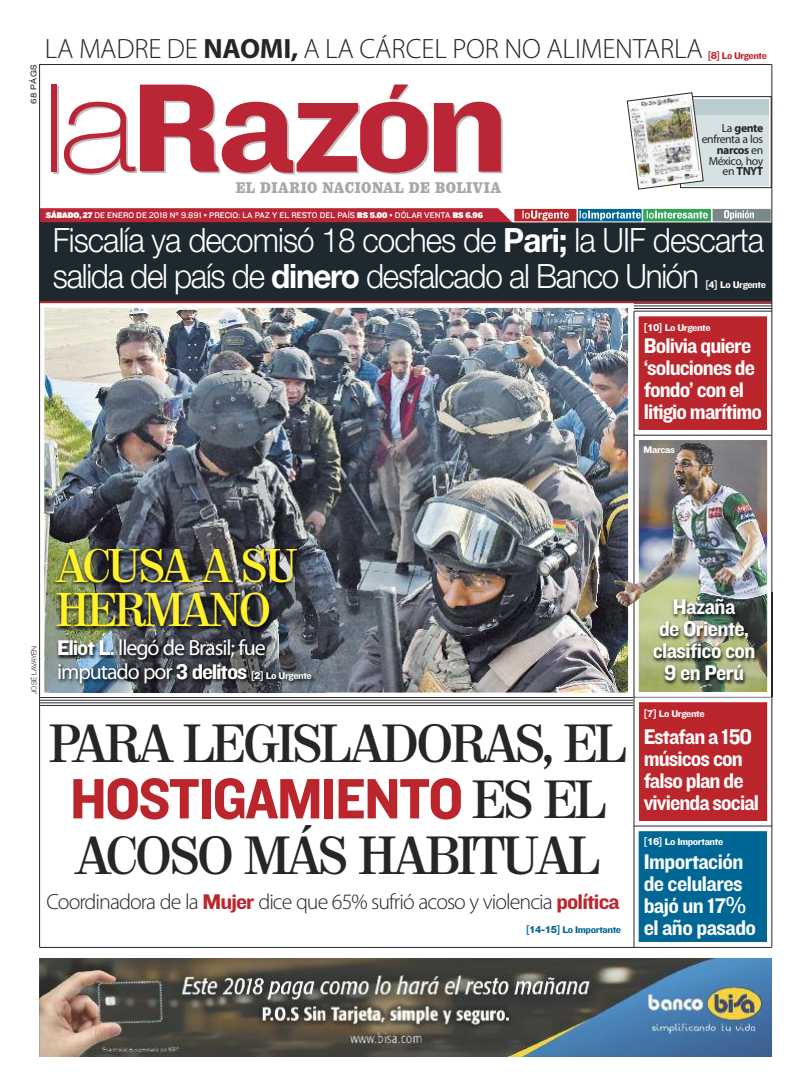
<style>
.page{position:relative;width:808px;height:1092px;background:#fff}
.page>*{position:absolute;margin:0;border:0;box-sizing:border-box;transform-origin:0 0}
.t1{font:59px "Knockout HTF51 Middleweight";letter-spacing:-.025em;color:#bb262c;scale:.95 1}
.t2{font:600 52px "Valencia";letter-spacing:-.025em;color:#272627;scale:.95 1}
.t3{font:600 45.8px/44.6px "Valencia";letter-spacing:-.025em;color:#fff12a;scale:.95 1}
.t4{font:300 33.5px/36px "Helvetica Neue LT Std";letter-spacing:-.03em;color:#fff;scale:.94 1}
.t5{font:300 28px "Myriad Pro";letter-spacing:-.005em;color:#272627}
.t6{font:22px/22px "Knockout HTF51 Middleweight";letter-spacing:-.04em;color:#fff}
.t7{font:300 22px "Myriad Pro";letter-spacing:-.045em;color:#272627}
.t8{font:22px/24px "Myriad Pro";letter-spacing:-.05em;color:#fff}
.t9{font:900 14px "Belizio";letter-spacing:.05em;color:#a9a8a9;scale:.8 1}
.t10{font:11.8px/10.7px "Myriad Pro";letter-spacing:-.035em;color:#272627;text-align:right}
.t11{font:10px "Knockout HTF51 Middleweight";letter-spacing:-.035em;color:#fff;scale:1.1 1}
.t12{font:10px "Knockout HTF51 Middleweight";letter-spacing:-.035em;color:#006693;scale:1.1 1}
.t13{font:10px "Knockout HTF51 Middleweight";letter-spacing:-.04em;color:#bb262c;scale:1.1 1}
.t14{font:8.5px "Knockout HTF32 Junior Cruise";color:#fff;scale:.95 1}
.t15{font:expanded 8px "Helvetica Neue LT Std";letter-spacing:.04em;color:#272627}
.t16{font:300 7px "Helvetica Neue";color:#272627}
.s1{font-weight:700}
.s2{font-family:"Helvetica Neue LT Std";font-weight:800}
.s3{font-family:"Knockout HTF92 Ultmt Cruiser"}
.s4{font-family:"Knockout HTF51 Middleweight"}
.s5{font-family:"Knockout HTF51 Middleweight";font-size:10px}
.s6{font-family:"Helvetica Neue LT Std";font-weight:800;font-size:10px}
.s7{font-family:"Valencia";font-weight:600;font-size:52px;color:#272627}
.s8{font-family:"Knockout HTF51 Middleweight";font-weight:400;color:#bb262c}
.s9{font-family:"Tahoma"}
</style>
<div class="page">
<img style="left:45px;top:309px;width:582px;height:382px">
<div style="left:39px;top:303px;width:594px;height:394px;border:5px solid #fff"></div>
<img style="left:640px;top:441px;width:126px;height:151px">
<div style="left:634px;top:435px;width:138px;height:262px;border:5px solid #fff"></div>
<div style="left:639px;top:316px;width:128px;height:114px;background:#bb262c"></div>
<div style="left:634px;top:311px;width:138px;height:124px;border:5px solid #fff"></div>
<div style="left:639px;top:702px;width:128px;height:119px;background:#bb262c"></div>
<div style="left:634px;top:697px;width:138px;height:129px;border:5px solid #fff"></div>
<div style="left:639px;top:831px;width:128px;height:111px;background:#006693"></div>
<div style="left:634px;top:826px;width:138px;height:121px;border:5px solid #fff"></div>
<hr style="left:634px;top:306px;width:138px;height:1px;background:#272627">
<hr style="left:634px;top:308px;width:138px;height:1px;background:#272627">
<hr style="left:634px;top:311px;width:138px;height:1px;background:#272627">
<hr style="left:634px;top:303px;width:138px;height:1px;background:#272627">
<hr style="left:634px;top:435px;width:138px;height:1px;background:#272627">
<hr style="left:634px;top:825px;width:138px;height:1px;background:#272627">
<div style="left:40px;top:221px;width:732px;height:80px;background:#1e292f"></div>
<div style="left:40px;top:208px;width:732px;height:14px;background:#bb2637"></div>
<hr style="left:40px;top:64px;width:732px;height:1px;background:#272627">
<div style="left:53px;top:86px;width:6px;height:87px;background:#bebebe"></div>
<div style="left:52px;top:84px;width:5px;height:88px;background:#bb2637"></div>
<svg style="left:64px;top:84px;width:439px;height:91px"></svg>
<hr style="left:40px;top:301px;width:732px;height:2px;background:#bb2637">
<div style="left:514px;top:209px;width:63px;height:13px;background:#bb262c"></div>
<div style="left:514px;top:208px;width:63px;height:14px;border:1px solid #fff"></div>
<div style="left:577px;top:208px;width:65px;height:14px;border:1px solid #fff"></div>
<svg style="left:644px;top:210px;width:66px;height:10px"></svg>
<div style="left:642px;top:208px;width:70px;height:14px;border:1px solid #fff"></div>
<div style="left:712px;top:209px;width:59px;height:13px;background:#7a8989"></div>
<div style="left:712px;top:208px;width:59px;height:14px;border:1px solid #fff"></div>
<svg style="left:522px;top:210px;width:47px;height:10px"></svg>
<svg style="left:579px;top:210px;width:62px;height:10px"></svg>
<svg style="left:647px;top:210px;width:61px;height:8px"></svg>
<svg style="left:724px;top:210px;width:30px;height:10px"></svg>
<hr style="left:40px;top:947px;width:732px;height:1px;background:#272627">
<svg style="left:495px;top:208px;width:19px;height:14px"></svg>
<img style="left:39px;top:958px;width:732px;height:98px">
<div style="left:680px;top:97px;width:91px;height:91px;background:linear-gradient(to bottom,#c3d4d6,#dde6e7)"></div>
<div style="left:680px;top:96px;width:91px;height:92px;border:1px solid #272627"></div>
<div style="left:683px;top:99px;width:85px;height:86px;background:#d5e1e2"></div>
<div style="left:683px;top:99px;width:85px;height:15px;background:#b9cdcf"></div>
<img style="left:627px;top:92px;width:76px;height:97px">
<hr style="left:39px;top:64px;width:1px;height:883px;background:#272627">
<hr style="left:634px;top:311px;width:1px;height:636px;background:#272627">
<img style="left:614px;top:575px;width:33px;height:31px">
<hr style="left:772px;top:64px;width:1px;height:883px;background:#272627">
<hr style="left:634px;top:696px;width:138px;height:1px;background:#272627">
<img style="left:326px;top:540px;width:31px;height:119px">
<img style="left:50px;top:540px;width:276px;height:165px">
<img style="left:50px;top:631px;width:1px;height:61px">
<img style="left:635px;top:592px;width:137px;height:104px">
<img style="left:639px;top:592px;width:128px;height:100px">
<svg style="left:635px;top:592px;width:9px;height:9px"></svg>
<hr style="left:40px;top:700px;width:593px;height:1px;background:#272627">
<hr style="left:40px;top:702px;width:593px;height:1px;background:#272627">
<hr style="left:40px;top:705px;width:593px;height:1px;background:#272627">
<hr style="left:40px;top:697px;width:593px;height:1px;background:#272627">
<p class="t15" style="left:31px;top:104px;width:41px;rotate:-90deg">68 PÁGS</p>
<p class="t5" style="left:45px;top:38px;width:659px">LA MADRE DE <span class="s1">NAOMI,</span> A LA CÁRCEL POR NO ALIMENTARLA</p>
<p class="t13" style="left:707px;top:50px;width:56px">[<span class="s2">8</span>] Lo Urgente</p>
<p class="t9" style="left:236px;top:180px;width:333px">EL DIARIO NACIONAL DE BOLIVIA</p>
<p class="t14" style="left:46px;top:210px;width:462px"><span class="s3">SÁBADO, 27</span> DE ENERO DE 2018 Nº 9.891 • PRECIO: LA PAZ Y EL RESTO DEL PAÍS <span class="s3">BS 5.00</span> • DÓLAR VENTA <span class="s3">BS 6.96</span></p>
<p class="t10" style="left:702px;top:124px;width:63px">La <span class="s1">gente </span>enfrenta a los <span class="s1">narcos</span> en<br>México, hoy en <span class="s1">TNYT</span></p>
<h3 class="t4" style="left:53px;top:225px;width:758px">Fiscalía ya decomisó 18 coches de <span class="s1">Pari;</span> la UIF descarta salida del país de <span class="s1">dinero</span> desfalcado al Banco Unión</h3>
<p class="t11" style="left:705px;top:279px;width:57px">[4] Lo Urgente</p>
<p class="t11" style="left:644px;top:321px;width:62px">[<span class="s2">10</span>] Lo Urgente</p>
<p class="t6" style="left:644px;top:335px;width:120px">Bolivia quiere ‘soluciones de fondo’ con el litigio marítimo</p>
<p class="t11" style="left:644px;top:444px;width:30px">Marcas</p>
<p class="t16" style="left:28px;top:694px;width:50px;rotate:-90deg">JOSÉ LAVAYÉN</p>
<h3 class="t3" style="left:57px;top:543px;width:254px">ACUSA A SU<br>HERMANO</h3>
<p class="t8" style="left:57px;top:637px;width:256px"><span class="s4">Eliot L.</span> llegó de Brasil; fue imputado por <span class="s4">3 delitos</span> <span class="s5">[</span><span class="s6">2</span><span class="s5">] Lo Urgente</span></p>
<h2 class="t2" style="left:50px;top:714px;width:607px">PARA LEGISLADORAS, EL</h2>
<h1 class="t1" style="left:70px;top:763px;width:565px">HOSTIGAMIENTO <span class="s7">ES EL</span></h1>
<h2 class="t2" style="left:77px;top:826px;width:551px">ACOSO MÁS HABITUAL</h2>
<p class="t7" style="left:47px;top:893px;width:575px">Coordinadora de la <span class="s8">Mujer</span> dice que 65% sufrió acoso y violencia <span class="s8">política</span></p>
<p class="t12" style="left:526px;top:923px;width:88px">[<span class="s2">14-15</span>] Lo Importante</p>
<p class="t6" style="left:653px;top:595px;width:104px;text-align:center">Hazaña<br>de Oriente, clasificó con<br>9 en Perú</p>
<p class="t11" style="left:644px;top:708px;width:57px">[<span class="s2">7</span>] Lo Urgente</p>
<p class="t6" style="left:644px;top:725px;width:117px">Estafan a 150 músicos con falso plan de vivienda social</p>
<p class="t11" style="left:644px;top:835px;width:74px">[<span class="s2">16</span>] Lo Importante</p>
<p class="t6" style="left:644px;top:849px;width:114px">Importación de celulares bajó un 17<span class="s9">% </span>el año pasado</p>
</div>
